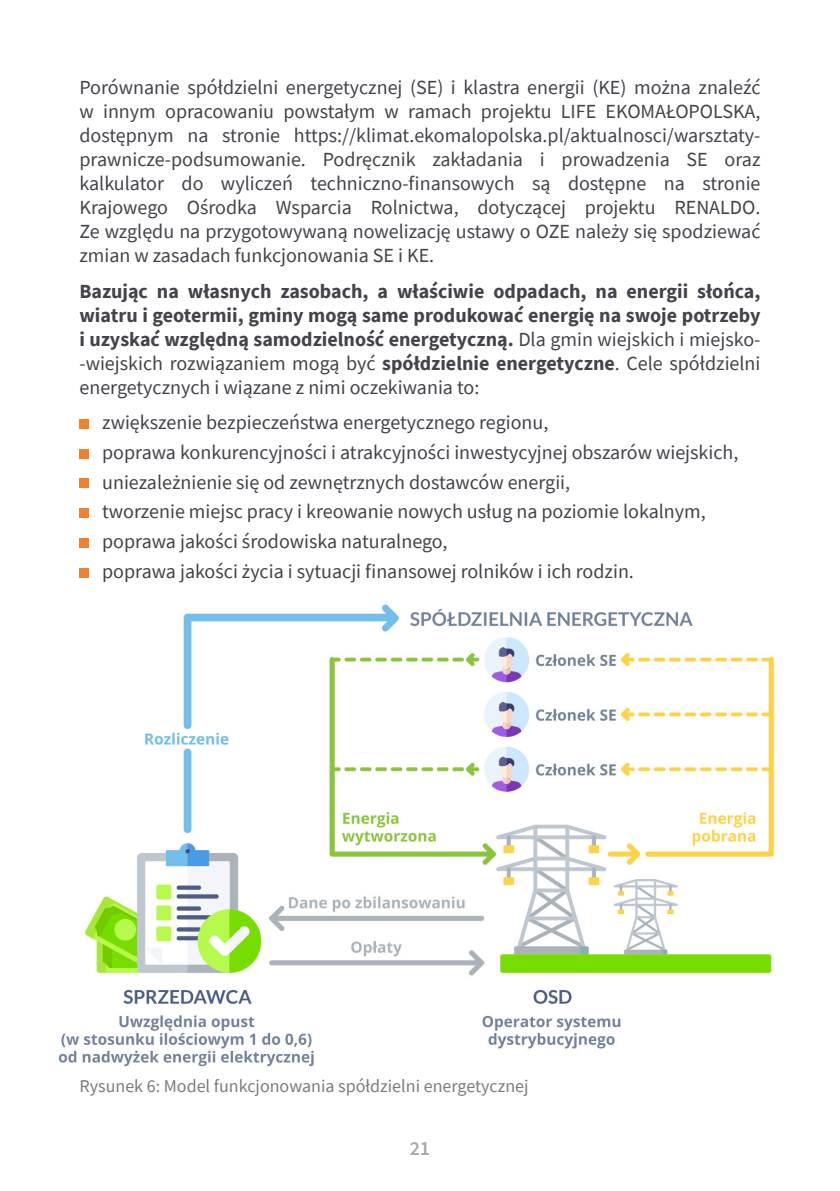
<style>
.page{position:relative;width:840px;height:1191px;background:#fff}
.page>*{position:absolute;margin:0;border:0;box-sizing:border-box;transform-origin:0 0}
.Paragraph_text{font:20px/24px "Source Sans Pro";color:#44424a;text-align:justify}
.Paragraph_text-2{font:700 20px/24px "Source Sans Pro";color:#44424a;text-align:justify}
.t1{font:600 20px "Source Sans Pro";color:#a8a8a7}
.Paragraph_text-3{font:18px "Source Sans Pro";color:#7c7b7b}
.s1{font-weight:400}
</style>
<div class="page">
<img style="left:58px;top:419px;width:717px;height:648px">
<div style="left:79px;top:420px;width:10px;height:9px;background:#f0812d"></div>
<div style="left:79px;top:449px;width:10px;height:9px;background:#f0812d"></div>
<div style="left:79px;top:509px;width:10px;height:9px;background:#f0812d"></div>
<div style="left:79px;top:539px;width:10px;height:9px;background:#f0812d"></div>
<div style="left:79px;top:568px;width:10px;height:9px;background:#f0812d"></div>
<div style="left:79px;top:478px;width:10px;height:10px;background:#f0812d"></div>
<p class="Paragraph_text" style="left:79px;top:76px;width:682px">Porównanie spółdzielni energetycznej (SE) i klastra energii (KE) można znaleźć w innym opracowaniu powstałym w ramach projektu LIFE EKOMAŁOPOLSKA, dostępnym na stronie https://klimat.ekomalopolska.pl/aktualnosci/warsztaty&shy;prawnicze-podsumowanie. Podręcznik zakładania i prowadzenia SE oraz kalkulator do wyliczeń techniczno-finansowych są dostępne na stronie Krajowego Ośrodka Wsparcia Rolnictwa, dotyczącej projektu RENALDO.<br>Ze względu na przygotowywaną nowelizację ustawy o OZE należy się spodziewać zmian w zasadach funkcjonowania SE i KE.</p>
<p class="Paragraph_text-2" style="left:79px;top:279px;width:682px">Bazując na własnych zasobach, a właściwie odpadach, na energii słońca, wiatru i geotermii, gminy mogą same produkować energię na swoje potrzeby i uzyskać względną samodzielność energetyczną. <span class="s1">Dla gmin wiejskich i miejsko--wiejskich rozwiązaniem mogą być</span> spółdzielnie energetyczne<span class="s1">. Cele spółdzielni energetycznych i wiązane z nimi oczekiwania to:</span></p>
<p class="Paragraph_text" style="left:102px;top:407px;width:637px;line-height:29.6px;text-align:left">zwiększenie bezpieczeństwa energetycznego regionu,<br>poprawa konkurencyjności i atrakcyjności inwestycyjnej obszarów wiejskich, uniezależnienie się od zewnętrznych dostawców energii,<br>tworzenie miejsc pracy i kreowanie nowych usług na poziomie lokalnym, poprawa jakości środowiska naturalnego,<br>poprawa jakości życia i sytuacji finansowej rolników i ich rodzin.</p>
<p class="Paragraph_text-3" style="left:79px;top:1074px;width:450px">Rysunek 6: Model funkcjonowania spółdzielni energetycznej</p>
<p class="t1" style="left:409px;top:1135px;width:22px">21</p>
</div>
